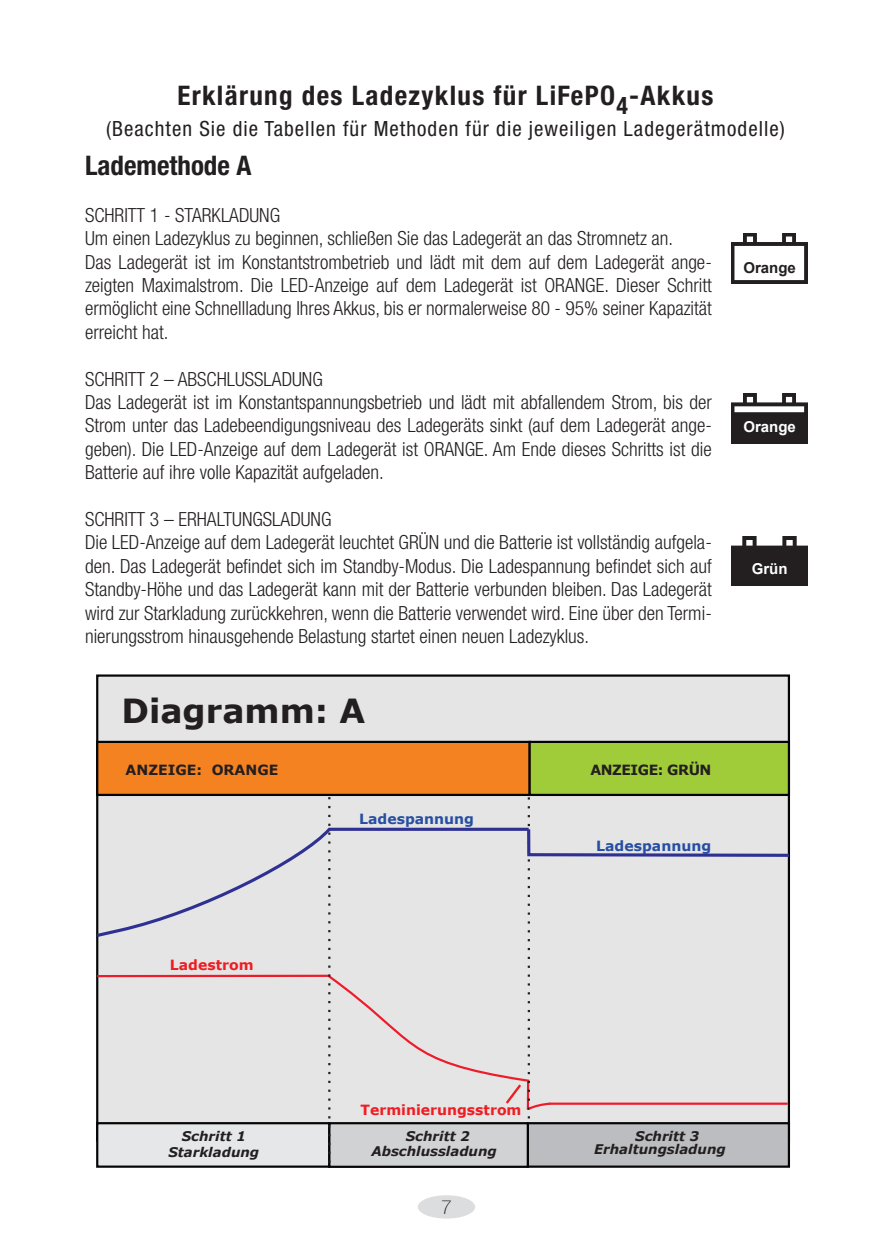
<style>
.page{position:relative;width:893px;height:1259px;background:#fff}
.page>*{position:absolute;margin:0;border:0;box-sizing:border-box;transform-origin:0 0}
.t1{font:700 33.3px "Verdana";color:#231f20}
.t2{font:700 condensed 27px "Helvetica Neue LT Std";letter-spacing:.05em;color:#231f20}
.t3{font:700 condensed 27px "Helvetica Neue LT Std";color:#231f20}
.t4{font:condensed 21px "Helvetica Neue LT Std";letter-spacing:.05em;color:#231f20}
.t5{font:300 condensed 19.5px/23.4px "Helvetica Neue LT Std";color:#231f20;text-align:justify}
.t6{font:100 19.5px "Helvetica Neue LT Std";color:#231f20}
.t7{font:700 15px "Arial";color:#fff}
.t8{font:700 15px "Arial";color:#231f20}
.t9{font:700 14.1px "Verdana";color:#ee1d23}
.t10{font:700 14.1px "Verdana";color:#264ea2}
.t11{font:700 14.1px "Verdana";color:#231f20}
.t12{font:700 14.1px "Verdana";letter-spacing:-.035em;color:#231f20}
.t13{font:italic 700 13.2px/14.4px "Verdana";color:#231f20;text-align:center}
</style>
<div class="page">
<div style="left:418px;top:1195px;width:57px;height:23px;background:#dcdddf;border-radius:50%"></div>
<img style="left:731px;top:233px;width:77px;height:50px">
<img style="left:731px;top:393px;width:77px;height:50px">
<div style="left:97px;top:675px;width:692px;height:465px;background:#e5e5e5"></div>
<svg style="left:96px;top:973px;width:407px;height:139px"></svg>
<div style="left:97px;top:742px;width:433px;height:53px;background:#f58220"></div>
<div style="left:96px;top:741px;width:435px;height:55px;border:2px solid #040504"></div>
<div style="left:530px;top:742px;width:259px;height:53px;background:#a1cc3a"></div>
<div style="left:529px;top:741px;width:261px;height:55px;border:2px solid #040504"></div>
<div style="left:97px;top:1123px;width:232px;height:43px;background:#e6e7e9"></div>
<div style="left:96px;top:1122px;width:234px;height:45px;border:2px solid #040504"></div>
<div style="left:528px;top:1123px;width:261px;height:43px;background:#bcbdc0"></div>
<div style="left:527px;top:1122px;width:263px;height:45px;border:2px solid #040504"></div>
<div style="left:329px;top:1123px;width:199px;height:43px;background:#d1d2d4"></div>
<div style="left:328px;top:1122px;width:201px;height:46px;border:2px solid #040504"></div>
<svg style="left:96px;top:826px;width:407px;height:113px"></svg>
<svg style="left:328px;top:795px;width:2px;height:367px"></svg>
<svg style="left:503px;top:782px;width:288px;height:380px"></svg>
<img style="left:731px;top:536px;width:77px;height:50px">
<p class="t2" style="left:177px;top:79px;width:537px">Erklärung des Ladezyklus für LiFePO<sub>4</sub>-Akkus</p>
<p class="t4" style="left:106px;top:116px;width:680px">(Beachten Sie die Tabellen für Methoden für die jeweiligen Ladegerätmodelle)</p>
<p class="t3" style="left:85px;top:149px;width:168px">Lademethode A</p>
<p class="t5" style="left:85px;top:203px;width:197px">SCHRITT 1 - STARKLADUNG</p>
<p class="t5" style="left:85px;top:226px;width:590px">Um einen Ladezyklus zu beginnen, schließen Sie das Ladegerät an das Stromnetz an.</p>
<p class="t5" style="left:85px;top:250px;width:628px">Das Ladegerät ist im Konstantstrombetrieb und lädt mit dem auf dem Ladegerät ange&shy;zeigten Maximalstrom. Die LED-Anzeige auf dem Ladegerät ist ORANGE. Dieser Schritt ermöglicht eine Schnellladung Ihres Akkus, bis er normalerweise 80 - 95% seiner Kapazität erreicht hat.</p>
<p class="t5" style="left:85px;top:367px;width:239px">SCHRITT 2 – ABSCHLUSSLADUNG</p>
<p class="t5" style="left:85px;top:390px;width:628px">Das Ladegerät ist im Konstantspannungsbetrieb und lädt mit abfallendem Strom, bis der Strom unter das Ladebeendigungsniveau des Ladegeräts sinkt (auf dem Ladegerät ange&shy;geben). Die LED-Anzeige auf dem Ladegerät ist ORANGE. Am Ende dieses Schritts ist die Batterie auf ihre volle Kapazität aufgeladen.</p>
<p class="t5" style="left:85px;top:507px;width:248px">SCHRITT 3 – ERHALTUNGSLADUNG</p>
<p class="t5" style="left:85px;top:531px;width:628px">Die LED-Anzeige auf dem Ladegerät leuchtet GRÜN und die Batterie ist vollständig aufgela&shy;den. Das Ladegerät befindet sich im Standby-Modus. Die Ladespannung befindet sich auf Standby-Höhe und das Ladegerät kann mit der Batterie verbunden bleiben. Das Ladegerät wird zur Starkladung zurückkehren, wenn die Batterie verwendet wird. Eine über den Termi&shy;nierungsstrom hinausgehende Belastung startet einen neuen Ladezyklus.</p>
<p class="t1" style="left:122px;top:687px;width:245px">Diagramm: A</p>
<p class="t11" style="left:126px;top:759px;width:154px">ANZEIGE: ORANGE</p>
<p class="t10" style="left:359px;top:809px;width:116px">Ladespannung</p>
<p class="t12" style="left:590px;top:759px;width:123px">ANZEIGE: GRÜN</p>
<p class="t10" style="left:596px;top:835px;width:116px">Ladespannung</p>
<p class="t8" style="left:743px;top:257px;width:54px">Orange</p>
<p class="t7" style="left:743px;top:416px;width:54px">Orange</p>
<p class="t7" style="left:752px;top:558px;width:37px">Grün</p>
<p class="t9" style="left:170px;top:955px;width:85px">Ladestrom</p>
<p class="t13" style="left:168px;top:1128px;width:92px;line-height:15.9px">Schritt 1<br>Starkladung</p>
<p class="t9" style="left:360px;top:1100px;width:163px">Terminierungsstrom</p>
<p class="t13" style="left:371px;top:1129px;width:127px">Schritt 2<br>Abschlussladung</p>
<p class="t13" style="left:594px;top:1129px;width:133px;line-height:13.2px;text-align:left;text-indent:41px">Schritt 3<br>Erhaltungsladung</p>
<p class="t6" style="left:441px;top:1196px;width:12px">7</p>
</div>
